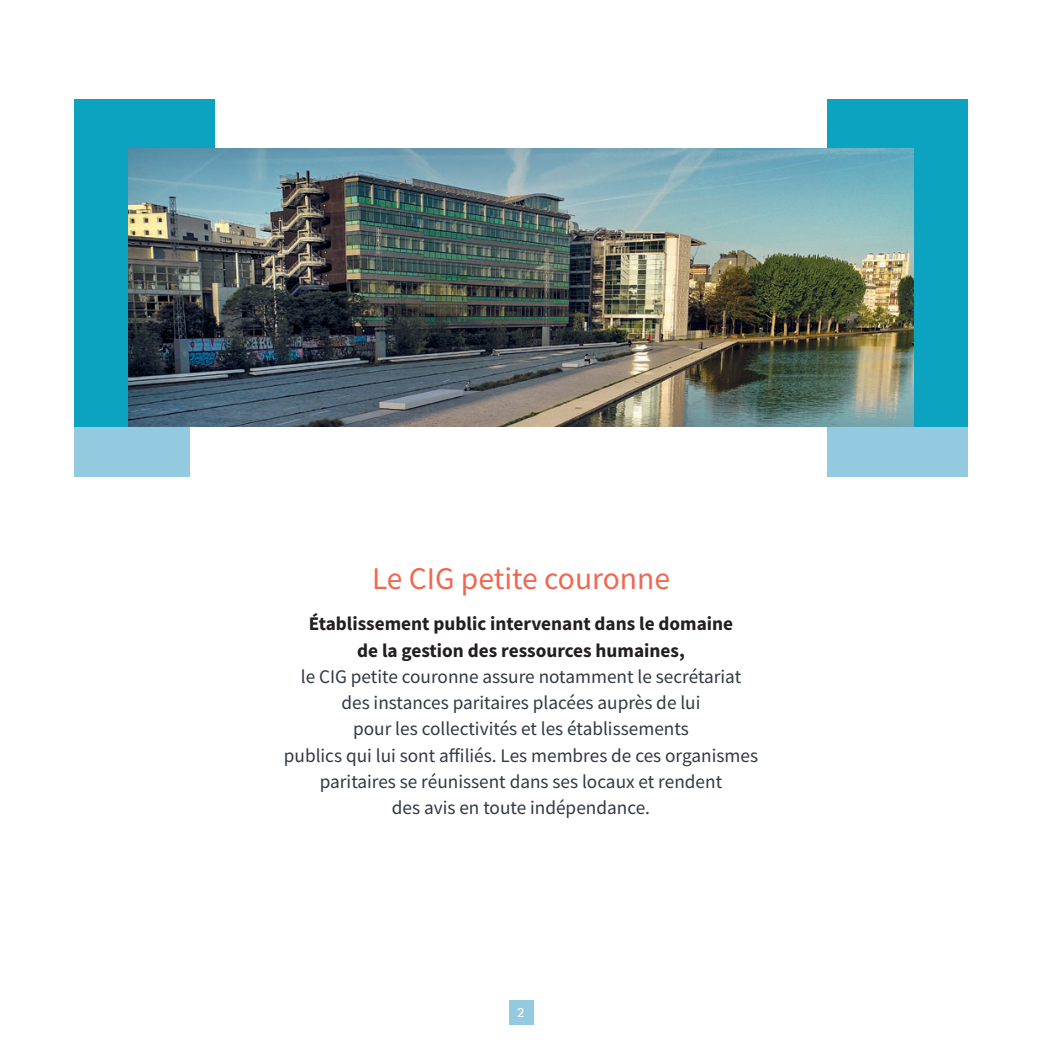
<style>
.page{position:relative;width:1042px;height:1042px;background:#fff}
.page>*{position:absolute;margin:0;border:0;box-sizing:border-box;transform-origin:0 0}
.t1{font:31.5px "Source Sans Pro";color:#f2664f}
.t2{font:19.25px/26.2px "Source Sans Pro";color:#313944;text-align:center}
.t3{font:700 14px "Rotis Sans Serif";color:#fff}
.s1{font-weight:700;color:#231f20}
</style>
<div class="page">
<div style="left:509px;top:1000px;width:24px;height:24px;background:#93cae0"></div>
<div style="left:74px;top:99px;width:141px;height:328px;background:#0ba3c0"></div>
<div style="left:827px;top:99px;width:140px;height:328px;background:#0ba3c0"></div>
<div style="left:827px;top:427px;width:140px;height:49px;background:#93cae0"></div>
<div style="left:74px;top:427px;width:116px;height:49px;background:#93cae0"></div>
<img style="left:128px;top:149px;width:786px;height:278px">
<p class="t1" style="left:372px;top:559px;width:299px">Le CIG petite couronne</p>
<p class="t2" style="left:284px;top:611px;width:476px"><span class="s1">Établissement public intervenant dans le domaine<br>de la gestion des ressources humaines,<br></span>le CIG petite couronne assure notamment le secrétariat<br>des instances paritaires placées auprès de lui<br>pour les collectivités et les établissements<br>publics qui lui sont affiliés. Les membres de ces organismes paritaires se réunissent dans ses locaux et rendent<br>des avis en toute indépendance.</p>
<p class="t3" style="left:517px;top:1003px;width:9px">2</p>
</div>
